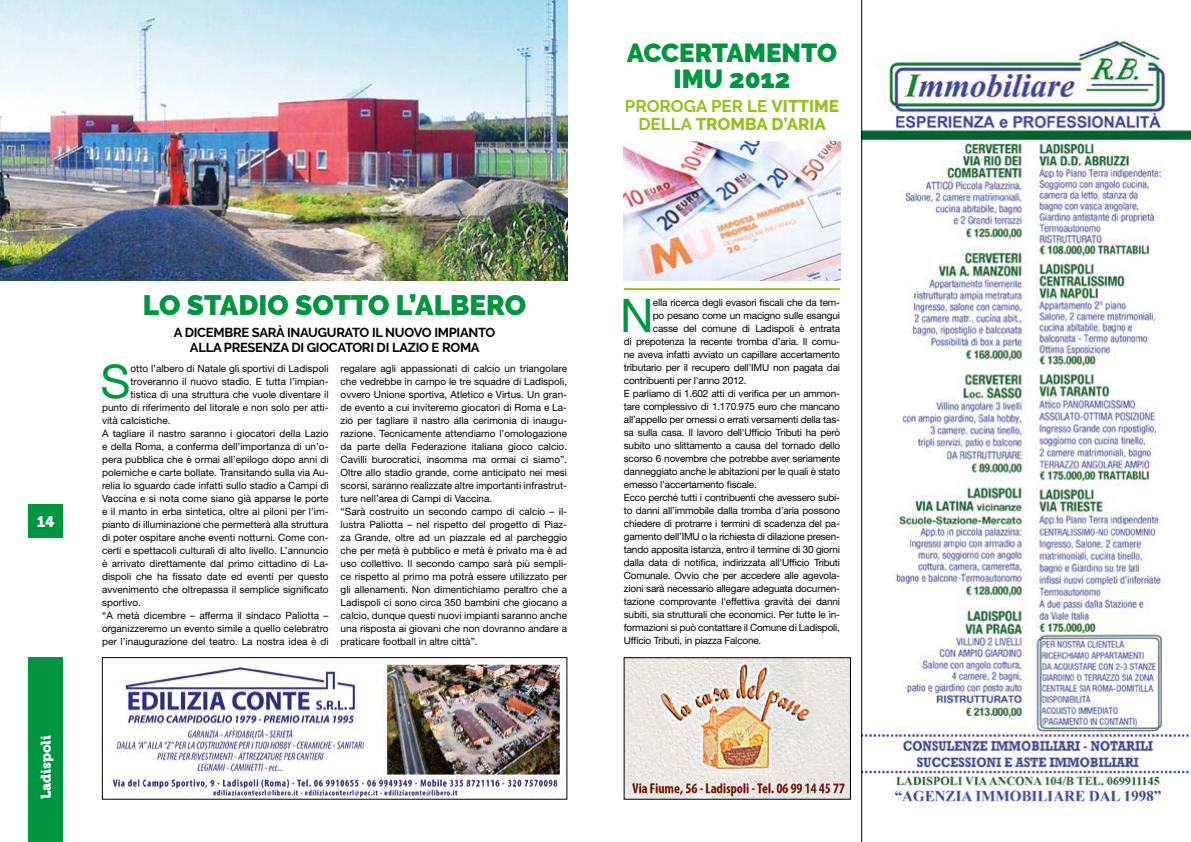
<style>
.page{position:relative;width:1191px;height:842px;background:#fff}
.page>*{position:absolute;margin:0;border:0;box-sizing:border-box;transform-origin:0 0}
.t1{font:46.4px "Helvetica Neue LT Std";color:#009641}
.t2{font:900 28px "Raleway";color:#009641}
.t3{font:900 26px/26px "Raleway";color:#009641;text-align:center}
.t4{font:800 17px/18px "Raleway";color:#95c11f;text-align:center}
.t5{font:15px "Museo 900";color:#fff}
.t6{font:14px "Museo 900";color:#fff}
.t7{font:700 13px/15px "Raleway";letter-spacing:-.02em;color:#000;text-align:center}
.t8{font:10px/13px "Helvetica Neue LT Std";color:#000}
.t9{font:10px "Helvetica Neue LT Std";letter-spacing:-.02em;color:#000}
.s1{font-weight:700}
</style>
<div class="page">
<div style="left:28px;top:505px;width:35px;height:33px;background:#009641"></div>
<div style="left:28px;top:658px;width:35px;height:184px;background:#009641"></div>
<img style="left:626px;top:659px;width:222px;height:138px">
<div style="left:624px;top:657px;width:226px;height:142px;border:1px solid #000"></div>
<img style="left:109px;top:659px;width:456px;height:138px">
<div style="left:102px;top:657px;width:465px;height:142px;border:1px solid #000"></div>
<img style="left:0;top:0;width:567px;height:281px">
<hr style="left:624px;top:288px;width:216px;height:2px;background:#95c11f">
<img style="left:624px;top:142px;width:216px;height:139px">
<svg style="left:861px;top:0;width:330px;height:842px"></svg>
<h3 class="t3" style="left:627px;top:40px;width:212px">ACCERTAMENTO<br>IMU 2012</h3>
<h3 class="t4" style="left:625px;top:97px;width:216px"><span class="s1">PROROGA PER LE</span> VITTIME<br><span class="s1">DELLA</span> TROMBA D’ARIA</h3>
<h3 class="t5" style="left:37px;top:513px;width:19px">14</h3>
<h3 class="t6" style="left:38px;top:799px;width:66px;rotate:-90deg">Ladispoli</h3>
<h2 class="t2" style="left:143px;top:289px;width:385px">LO STADIO SOTTO L’ALBERO</h2>
<h3 class="t7" style="left:174px;top:325px;width:323px">A DICEMBRE SARÀ INAUGURATO IL NUOVO IMPIANTO<br>ALLA PRESENZA DI GIOCATORI DI LAZIO E ROMA</h3>
<h1 class="t1" style="left:100px;top:354px;width:32px">S</h1>
<p class="t8" style="left:130px;top:362px;width:200px">otto l’albero di Natale gli sportivi di Ladispoli</p>
<p class="t8" style="left:130px;top:375px;width:200px">troveranno il nuovo stadio. E tutta l’impian-</p>
<p class="t8" style="left:130px;top:388px;width:200px">tistica di una struttura che vuole diventare il</p>
<p class="t8" style="left:102px;top:401px;width:228px">punto di riferimento del litorale e non solo per atti-</p>
<p class="t8" style="left:102px;top:414px;width:70px">vità calcistiche.</p>
<p class="t8" style="left:102px;top:427px;width:228px">A tagliare il nastro saranno i giocatori della Lazio</p>
<p class="t8" style="left:102px;top:440px;width:228px">e della Roma, a conferma dell’importanza di un’o-</p>
<p class="t8" style="left:102px;top:453px;width:228px">pera pubblica che è ormai all’epilogo dopo anni di</p>
<p class="t8" style="left:102px;top:466px;width:228px">polemiche e carte bollate. Transitando sulla via Au-</p>
<p class="t8" style="left:102px;top:479px;width:228px">relia lo sguardo cade infatti sullo stadio a Campi di</p>
<p class="t8" style="left:102px;top:492px;width:228px">Vaccina e si nota come siano già apparse le porte</p>
<p class="t8" style="left:102px;top:505px;width:228px">e il manto in erba sintetica, oltre ai piloni per l’im-</p>
<p class="t8" style="left:102px;top:518px;width:228px">pianto di illuminazione che permetterà alla struttura</p>
<p class="t8" style="left:102px;top:531px;width:228px">di poter ospitare anche eventi notturni. Come con-</p>
<p class="t8" style="left:102px;top:544px;width:228px">certi e spettacoli culturali di alto livello. L’annuncio</p>
<p class="t8" style="left:102px;top:557px;width:228px">è arrivato direttamente dal primo cittadino di La-</p>
<p class="t8" style="left:102px;top:570px;width:228px">dispoli che ha fissato date ed eventi per questo</p>
<p class="t8" style="left:102px;top:583px;width:228px">avvenimento che oltrepassa il semplice significato</p>
<p class="t8" style="left:102px;top:596px;width:40px">sportivo.</p>
<p class="t8" style="left:102px;top:609px;width:228px">“A metà dicembre – afferma il sindaco Paliotta –</p>
<p class="t8" style="left:102px;top:622px;width:228px">organizzeremo un evento simile a quello celebratro</p>
<p class="t8" style="left:102px;top:635px;width:228px">per l’inaugurazione del teatro. La nostra idea è di</p>
<p class="t8" style="left:340px;top:362px;width:228px">regalare agli appassionati di calcio un triangolare che vedrebbe in campo le tre squadre di Ladispoli, ovvero Unione sportiva, Atletico e Virtus. Un gran&shy;de evento a cui inviteremo giocatori di Roma e La&shy;zio per tagliare il nastro alla cerimonia di inaugu&shy;razione. Tecnicamente attendiamo l’omologazione da parte della Federazione italiana gioco calcio.<br>Cavilli burocratici, insomma ma ormai ci siamo”.<br>Oltre allo stadio grande, come anticipato nei mesi scorsi, saranno realizzate altre importanti infrastrut&shy;ture nell’area di Campi di Vaccina.<br>“Sarà costruito un secondo campo di calcio – il&shy;lustra Paliotta – nel rispetto del progetto di Piaz&shy;za Grande, oltre ad un piazzale ed al parcheggio che per metà è pubblico e metà è privato ma è ad uso collettivo. Il secondo campo sarà più sempli&shy;ce rispetto al primo ma potrà essere utilizzato per gli allenamenti. Non dimentichiamo peraltro che a Ladispoli ci sono circa 350 bambini che giocano a calcio, dunque questi nuovi impianti saranno anche una risposta ai giovani che non dovranno andare a praticare football in altre città”.</p>
<h1 class="t1" style="left:620px;top:288px;width:35px">N</h1>
<p class="t9" style="left:653px;top:297px;width:189px">ella ricerca degli evasori fiscali che da tem-</p>
<p class="t9" style="left:653px;top:310px;width:189px">po pesano come un macigno sulle esangui</p>
<p class="t9" style="left:653px;top:323px;width:189px">casse del comune di Ladispoli è entrata</p>
<p class="t9" style="left:624px;top:336px;width:218px">di prepotenza la recente tromba d’aria. Il comu-</p>
<p class="t9" style="left:624px;top:349px;width:218px">ne aveva infatti avviato un capillare accertamento</p>
<p class="t9" style="left:624px;top:362px;width:218px">tributario per il recupero dell'IMU non pagata dai</p>
<p class="t9" style="left:624px;top:375px;width:124px">contribuenti per l'anno 2012.</p>
<p class="t9" style="left:624px;top:388px;width:218px">E parliamo di 1.602 atti di verifica per un ammon-</p>
<p class="t9" style="left:624px;top:401px;width:218px">tare complessivo di 1.170.975 euro che mancano</p>
<p class="t9" style="left:624px;top:414px;width:218px">all’appello per omessi o errati versamenti della tas-</p>
<p class="t9" style="left:624px;top:427px;width:218px">sa sulla casa. Il lavoro dell'Ufficio Tributi ha però</p>
<p class="t9" style="left:624px;top:440px;width:218px">subito uno slittamento a causa del tornado dello</p>
<p class="t9" style="left:624px;top:453px;width:218px">scorso 6 novembre che potrebbe aver seriamente</p>
<p class="t9" style="left:624px;top:466px;width:218px">danneggiato anche le abitazioni per le quali è stato</p>
<p class="t9" style="left:624px;top:479px;width:134px">emesso l’accertamento fiscale.</p>
<p class="t9" style="left:624px;top:492px;width:218px">Ecco perché tutti i contribuenti che avessero subi-</p>
<p class="t9" style="left:624px;top:505px;width:218px">to danni all’immobile dalla tromba d’aria possono</p>
<p class="t9" style="left:624px;top:518px;width:218px">chiedere di protrarre i termini di scadenza del pa-</p>
<p class="t9" style="left:624px;top:531px;width:218px">gamento dell’IMU o la richiesta di dilazione presen-</p>
<p class="t9" style="left:624px;top:544px;width:218px">tando apposita istanza, entro il termine di 30 giorni</p>
<p class="t9" style="left:624px;top:557px;width:218px">dalla data di notifica, indirizzata all'Ufficio Tributi</p>
<p class="t9" style="left:624px;top:570px;width:218px">Comunale. Ovvio che per accedere alle agevola-</p>
<p class="t9" style="left:624px;top:583px;width:218px">zioni sarà necessario allegare adeguata documen-</p>
<p class="t9" style="left:624px;top:596px;width:218px">tazione comprovante l'effettiva gravità dei danni</p>
<p class="t9" style="left:624px;top:609px;width:218px">subiti, sia strutturali che economici. Per tutte le in-</p>
<p class="t9" style="left:624px;top:622px;width:218px">formazioni si può contattare il Comune di Ladispoli,</p>
<p class="t9" style="left:624px;top:635px;width:139px">Ufficio Tributi, in piazza Falcone.</p>
</div>
